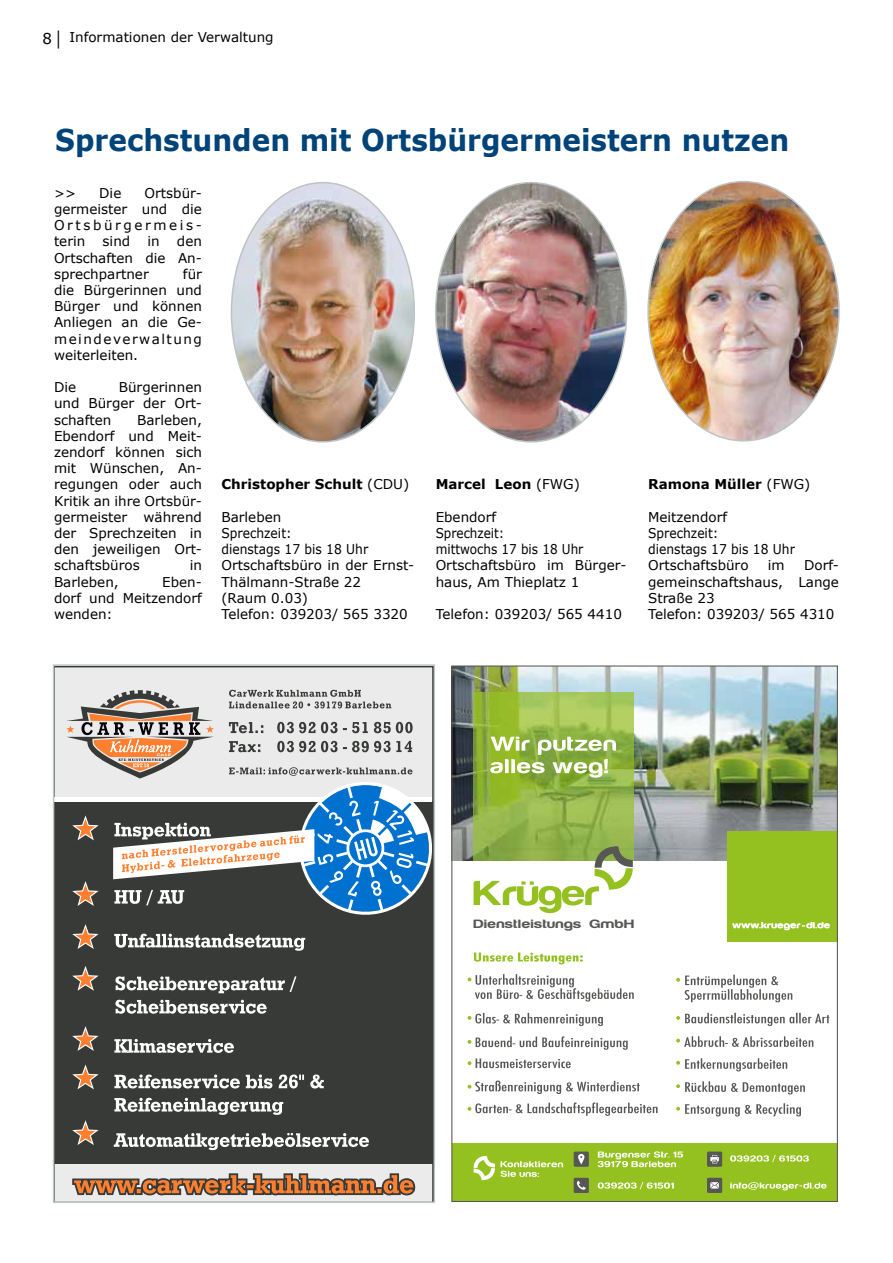
<style>
.page{position:relative;width:893px;height:1263px;background:#fff}
.page>*{position:absolute;margin:0;border:0;box-sizing:border-box;transform-origin:0 0}
.t1{font:700 30px "Verdana";color:#004379;scale:.93 1}
.t2{font:13.5px/16.2px "Verdana";color:#000;text-align:justify}
.t3{font:700 13.5px "Verdana";color:#000}
.t4{font:700 12.3px "Harabara Mais Bold Harabara Mais";color:#575756;scale:1.35 1}
.t5{font:700 8.85px "Harabara Mais Bold Harabara Mais";color:#fff;scale:1.35 1}
.s1{font-size:15px}
.s2{font-family:"Minion Pro";font-size:18px}
.s3{font-weight:400}
</style>
<div class="page">
<div style="left:56px;top:667px;width:376px;height:533px;background:#ebebeb"></div>
<div style="left:54px;top:802px;width:379px;height:362px;background:#373a36"></div>
<svg style="left:72px;top:1173px;width:344px;height:22px;background:#b08466"></svg>
<div style="left:55px;top:797px;width:377px;height:5px;background:#fff"></div>
<svg style="left:72px;top:966px;width:27px;height:25px"></svg>
<svg style="left:72px;top:1026px;width:27px;height:25px"></svg>
<svg style="left:72px;top:1120px;width:27px;height:25px"></svg>
<svg style="left:72px;top:1064px;width:27px;height:25px"></svg>
<svg style="left:115px;top:976px;width:181px;height:38px"></svg>
<svg style="left:114px;top:1039px;width:120px;height:14px"></svg>
<svg style="left:114px;top:1133px;width:255px;height:17px"></svg>
<svg style="left:114px;top:1074px;width:210px;height:41px"></svg>
<svg style="left:66px;top:690px;width:366px;height:261px"></svg>
<div style="left:53px;top:664px;width:382px;height:539px;border:2px solid #bdc4c3"></div>
<img style="left:453px;top:667px;width:383px;height:194px">
<div style="left:452px;top:1143px;width:385px;height:58px;background:#94c11f"></div>
<img style="left:474px;top:693px;width:160px;height:168px">
<div style="left:727px;top:831px;width:110px;height:110px;background:#94c11f"></div>
<svg style="left:474px;top:846px;width:159px;height:68px"></svg>
<svg style="left:474px;top:952px;width:109px;height:12px"></svg>
<svg style="left:732px;top:922px;width:98px;height:8px"></svg>
<svg style="left:474px;top:1156px;width:89px;height:24px"></svg>
<svg style="left:490px;top:737px;width:126px;height:41px"></svg>
<svg style="left:598px;top:1151px;width:85px;height:16px"></svg>
<svg style="left:730px;top:1155px;width:79px;height:7px"></svg>
<svg style="left:598px;top:1182px;width:76px;height:7px"></svg>
<svg style="left:730px;top:1182px;width:97px;height:8px"></svg>
<div style="left:574px;top:1178px;width:15px;height:15px;background:#575756"></div>
<div style="left:707px;top:1178px;width:15px;height:15px;background:#575756"></div>
<div style="left:574px;top:1151px;width:15px;height:16px;background:#575756"></div>
<div style="left:707px;top:1151px;width:15px;height:16px;background:#575756"></div>
<svg style="left:578px;top:1153px;width:6px;height:11px"></svg>
<svg style="left:710px;top:1155px;width:9px;height:8px"></svg>
<svg style="left:577px;top:1181px;width:9px;height:9px"></svg>
<svg style="left:710px;top:1182px;width:9px;height:6px"></svg>
<svg style="left:468px;top:974px;width:166px;height:27px"></svg>
<svg style="left:468px;top:1013px;width:135px;height:13px"></svg>
<svg style="left:676px;top:1036px;width:137px;height:11px"></svg>
<svg style="left:676px;top:1013px;width:153px;height:13px"></svg>
<svg style="left:468px;top:1036px;width:160px;height:14px"></svg>
<svg style="left:676px;top:1058px;width:111px;height:13px"></svg>
<svg style="left:468px;top:1058px;width:103px;height:10px"></svg>
<svg style="left:676px;top:1081px;width:129px;height:13px"></svg>
<svg style="left:468px;top:1080px;width:172px;height:14px"></svg>
<svg style="left:676px;top:974px;width:116px;height:28px"></svg>
<svg style="left:468px;top:1102px;width:189px;height:14px"></svg>
<svg style="left:676px;top:1103px;width:125px;height:13px"></svg>
<img style="left:231px;top:183px;width:183px;height:257px">
<img style="left:436px;top:183px;width:190px;height:257px">
<img style="left:650px;top:182px;width:189px;height:257px">
<p class="t2" style="left:43px;top:29px;width:233px"><span class="s1">8</span> <span class="s2">|</span> Informationen der Verwaltung</p>
<h1 class="t1" style="left:55px;top:118px;width:791px">Sprechstunden mit Ortsbürgermeistern nutzen</h1>
<p class="t2" style="left:54px;top:185px;width:24px">&gt;&gt;</p>
<p class="t2" style="left:99px;top:185px;width:24px">Die</p>
<p class="t2" style="left:54px;top:185px;width:149px;text-indent:91px">Ortsbür&shy;germeister und die Ortsbürgermeis&shy;terin</p>
<p class="t2" style="left:54px;top:233px;width:149px;text-indent:123px">den Ortschaften die An&shy;sprechpartner</p>
<p class="t2" style="left:103px;top:233px;width:29px">sind</p>
<p class="t2" style="left:148px;top:233px;width:14px">in</p>
<p class="t2" style="left:54px;top:266px;width:149px;text-indent:129px">für die Bürgerinnen und Bürger und können Anliegen an die Ge&shy;meindeverwaltung weiterleiten.</p>
<p class="t2" style="left:54px;top:379px;width:24px">Die</p>
<p class="t2" style="left:54px;top:379px;width:149px;text-indent:65px">Bürgerinnen und Bürger der Ort&shy;schaften</p>
<p class="t2" style="left:54px;top:411px;width:149px;text-indent:83px">Barleben, Ebendorf und Meit&shy;zendorf können sich mit Wünschen, An&shy;regungen oder auch Kritik an ihre Ortsbür&shy;germeister während der Sprechzeiten in den jeweiligen Ort&shy;schaftsbüros</p>
<p class="t3" style="left:648px;top:475px;width:164px">Ramona Müller <span class="s3">(FWG)</span></p>
<p class="t2" style="left:648px;top:509px;width:148px;text-align:left">Meitzendorf<br>Sprechzeit:<br>dienstags 17 bis 18 Uhr<br>Ortschaftsbüro</p>
<p class="t3" style="left:436px;top:475px;width:146px">Marcel Leon <span class="s3">(FWG)</span></p>
<p class="t2" style="left:436px;top:509px;width:192px;text-align:left">Ebendorf<br>Sprechzeit:<br>mittwochs 17 bis 18 Uhr<br>Ortschaftsbüro im Bürger&shy;haus, Am Thieplatz 1</p>
<p class="t2" style="left:436px;top:606px;width:188px">Telefon: 039203/ 565 4410</p>
<p class="t3" style="left:221px;top:475px;width:189px">Christopher Schult <span class="s3">(CDU)</span></p>
<p class="t2" style="left:221px;top:509px;width:194px;text-align:left">Barleben<br>Sprechzeit:<br>dienstags 17 bis 18 Uhr<br>Ortschaftsbüro in der Ernst-<br>Thälmann-Straße 22<br>(Raum 0.03)<br>Telefon: 039203/ 565 3320</p>
<p class="t2" style="left:648px;top:557px;width:192px;text-align:left;text-indent:156px">Dorf&shy;gemeinschaftshaus, Lange<br>Straße 23<br>Telefon: 039203/ 565 4310</p>
<p class="t2" style="left:768px;top:557px;width:18px">im</p>
<p class="t2" style="left:190px;top:557px;width:14px">in</p>
<p class="t2" style="left:54px;top:573px;width:149px;text-indent:108px">Eben&shy;dorf und Meitzendorf wenden:</p>
<p class="t2" style="left:54px;top:573px;width:66px">Barleben,</p>
<p class="t4" style="left:473px;top:917px;width:121px">Dienstleistungs GmbH</p>
<p class="t5" style="left:732px;top:920px;width:74px">www.krueger dl.de</p>
</div>
